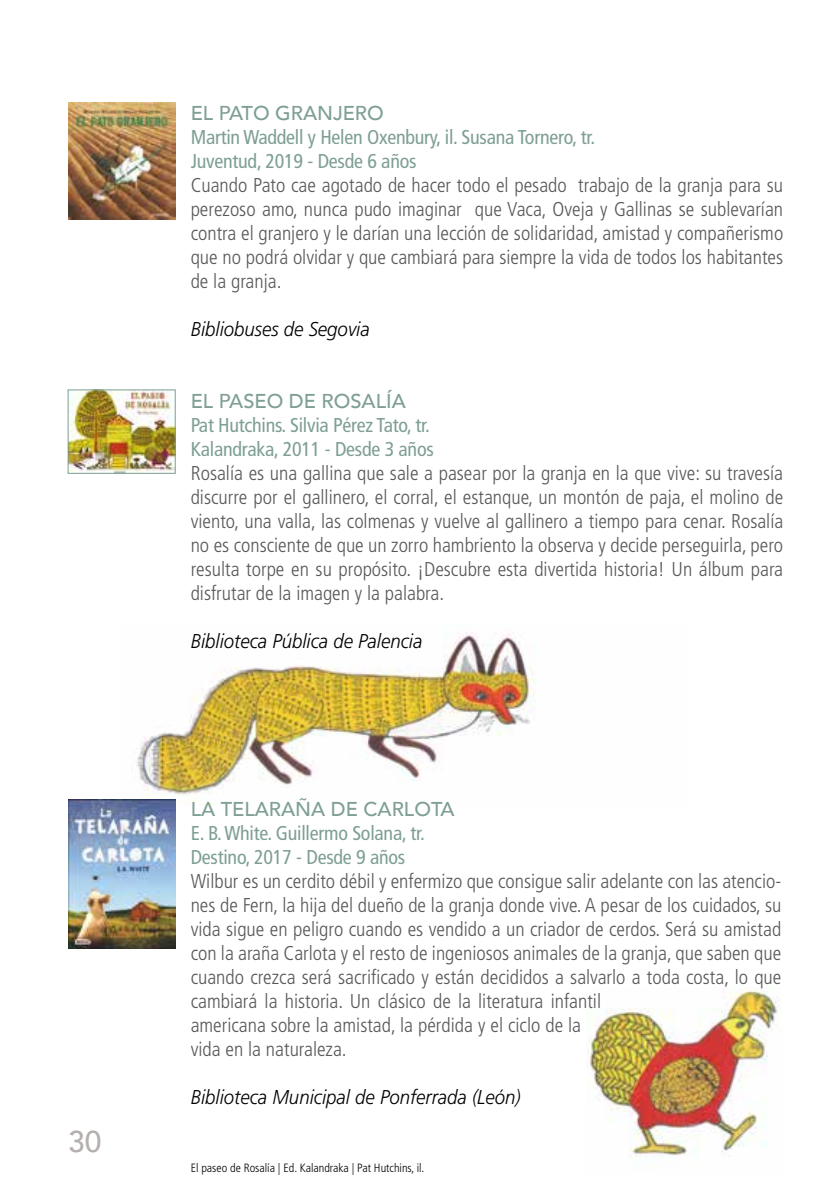
<style>
.page{position:relative;width:840px;height:1191px;background:#fff}
.page>*{position:absolute;margin:0;border:0;box-sizing:border-box;transform-origin:0 0}
.t1{font:500 30px "Avenir";color:#b5afad}
.t2{font:300 condensed 20px/24px "Frutiger";color:#58585a;text-align:justify}
.t3{font:condensed 20px/24px "Frutiger";letter-spacing:-.01em;color:#7e9f92}
.t4{font:italic 300 20px "Frutiger";color:#000;scale:.93 1}
.t5{font:500 20px "Avenir";color:#7e9f92}
.t6{font:300 condensed 12px "Frutiger";color:#000}
</style>
<div class="page">
<img style="left:589px;top:987px;width:190px;height:171px">
<img style="left:136px;top:632px;width:400px;height:174px">
<img style="left:70px;top:391px;width:104px;height:81px">
<div style="left:68px;top:389px;width:108px;height:85px;border:1px solid #7e9f92"></div>
<img style="left:68px;top:799px;width:107px;height:149px">
<img style="left:68px;top:102px;width:107px;height:117px">
<h1 class="t1" style="left:68px;top:1116px;width:35px">30</h1>
<p class="t5" style="left:190px;top:96px;width:194px">EL PATO GRANJERO</p>
<p class="t3" style="left:190px;top:125px;width:406px">Martin Waddell y Helen Oxenbury, il. Susana Tornero, tr.<br>Juventud, 2019 - Desde 6 años</p>
<p class="t2" style="left:190px;top:173px;width:593px">Cuando Pato cae agotado de hacer todo el pesado trabajo de la granja para su perezoso amo, nunca pudo imaginar que Vaca, Oveja y Gallinas se sublevarían contra el granjero y le darían una lección de solidaridad, amistad y compañerismo que no podrá olvidar y que cambiará para siempre la vida de todos los habitantes de la granja.</p>
<p class="t4" style="left:190px;top:318px;width:194px">Bibliobuses de Segovia</p>
<p class="t5" style="left:190px;top:384px;width:216px">EL PASEO DE ROSALÍA</p>
<p class="t3" style="left:190px;top:413px;width:244px">Pat Hutchins. Silvia Pérez Tato, tr.<br>Kalandraka, 2011 - Desde 3 años</p>
<p class="t2" style="left:190px;top:461px;width:593px">Rosalía es una gallina que sale a pasear por la granja en la que vive: su travesía discurre por el gallinero, el corral, el estanque, un montón de paja, el molino de viento, una valla, las colmenas y vuelve al gallinero a tiempo para cenar. Rosalía no es consciente de que un zorro hambriento la observa y decide perseguirla, pero resulta torpe en su propósito. ¡Descubre esta divertida historia! Un álbum para disfrutar de la imagen y la palabra.</p>
<p class="t4" style="left:190px;top:630px;width:250px">Biblioteca Pública de Palencia</p>
<p class="t5" style="left:190px;top:792px;width:265px">LA TELARAÑA DE CARLOTA</p>
<p class="t3" style="left:190px;top:821px;width:235px">E. B. White. Guillermo Solana, tr.<br>Destino, 2017 - Desde 9 años</p>
<p class="t2" style="left:190px;top:869px;width:592px;text-align:left">Wilbur es un cerdito débil y enfermizo que consigue salir adelante con las atencio&shy;nes de Fern, la hija del dueño de la granja donde vive. A pesar de los cuidados, su vida sigue en peligro cuando es vendido a un criador de cerdos. Será su amistad con la araña Carlota y el resto de ingeniosos animales de la granja, que saben que cuando crezca será sacrificado y están decididos a salvarlo a toda costa, lo que cambiará la historia. Un clásico de la literatura infantil<br>americana sobre la amistad, la pérdida y el ciclo de la<br>vida en la naturaleza.</p>
<p class="t4" style="left:190px;top:1086px;width:356px">Biblioteca Municipal de Ponferrada (León)</p>
<p class="t6" style="left:191px;top:1160px;width:235px">El paseo de Rosalía | Ed. Kalandraka | Pat Hutchins, il.</p>
</div>
